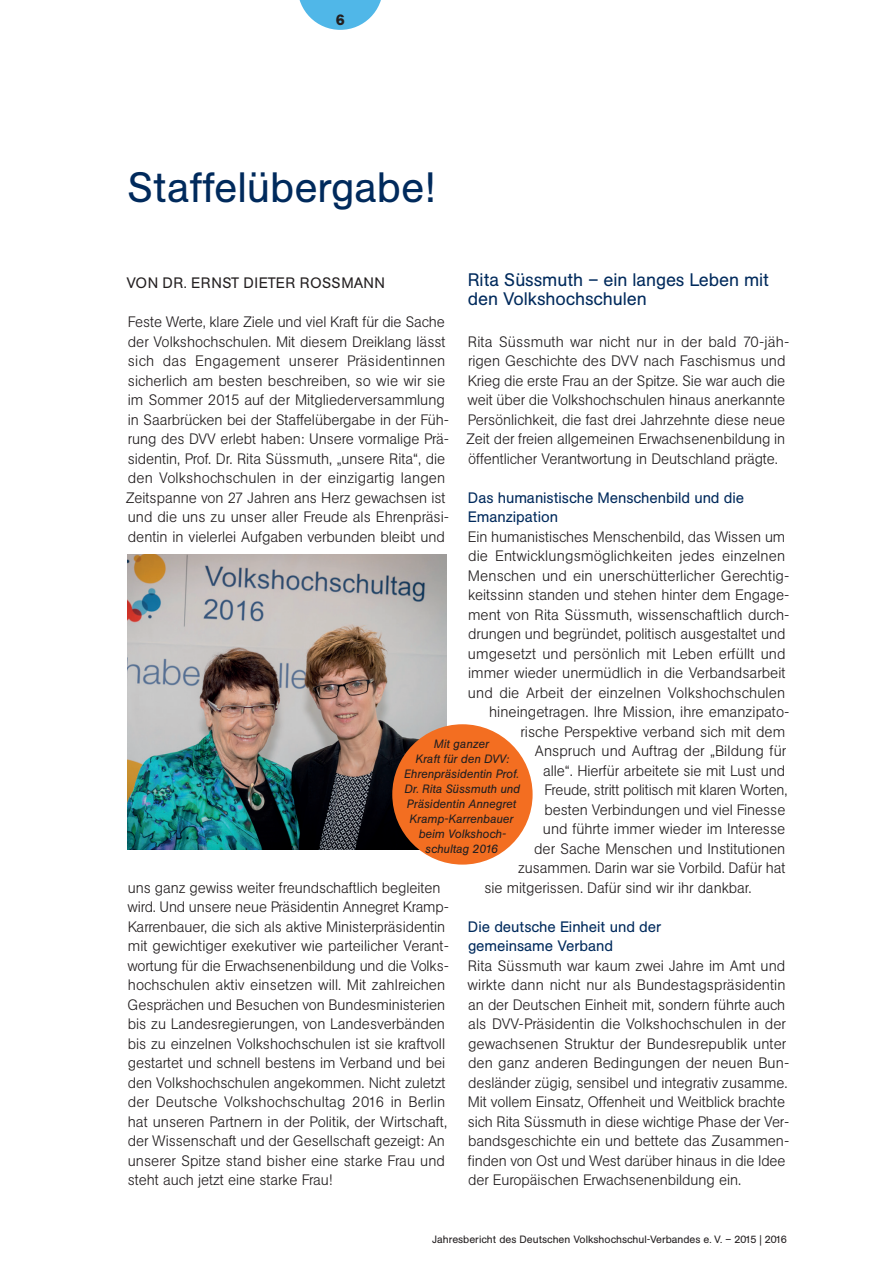
<style>
.page{position:relative;width:893px;height:1263px;background:#fff}
.page>*{position:absolute;margin:0;border:0;box-sizing:border-box;transform-origin:0 0}
.t1{font:42px "AG Buch BQ";letter-spacing:-.005em;color:#002a5c}
.t2{font:18px/19.5px "AG Buch BQ";letter-spacing:-.005em;color:#002a5c}
.t3{font:300 15px/19.5px "AG Buch BQ";letter-spacing:-.005em;color:#231f20}
.t4{font:15px/19.5px "AG Buch BQ";letter-spacing:-.005em;color:#002a5c}
.t5{font:15px "AG Buch BQ";letter-spacing:.025em;color:#231f20}
.t6{font:700 15px "AG Buch BQ";color:#231f20}
.t7{font:italic 12px/15px "AG Buch BQ";letter-spacing:-.005em;color:#231f20;text-align:center}
.t8{font:10.5px "AG Buch BQ";color:#231f20}
</style>
<div class="page">
<svg style="left:299px;top:0;width:82px;height:30px"></svg>
<img style="left:128px;top:554px;width:318px;height:296px">
<div style="left:392px;top:724px;width:141px;height:140px;background:#f36e21;border-radius:50%"></div>
<p class="t6" style="left:336px;top:10px;width:10px">6</p>
<h1 class="t1" style="left:127px;top:164px;width:309px">Staffelübergabe!</h1>
<p class="t2" style="left:468px;top:270px;width:303px">Rita Süssmuth – ein langes Leben mit den Volkshochschulen</p>
<p class="t3" style="left:466px;top:332px;width:325px">Rita Süssmuth war nicht nur in der bald 70-jäh&shy;rigen Geschichte des DVV nach Faschismus und Krieg die erste Frau an der Spitze. Sie war auch die weit über die Volkshochschulen hinaus anerkannte Persönlichkeit, die fast drei Jahrzehnte diese neue Zeit der freien allgemeinen Erwachsenenbildung in öffentlicher Verantwortung in Deutschland prägte.</p>
<p class="t4" style="left:468px;top:488px;width:278px">Das humanistische Menschenbild und die<br>Emanzipation</p>
<p class="t3" style="left:468px;top:527px;width:319px">Ein humanistisches Menschenbild, das Wissen um</p>
<p class="t3" style="left:468px;top:546px;width:319px">die Entwicklungsmöglichkeiten jedes einzelnen</p>
<p class="t3" style="left:468px;top:566px;width:323px">Menschen und ein unerschütterlicher Gerechtig-</p>
<p class="t3" style="left:468px;top:585px;width:323px">keitssinn standen und stehen hinter dem Engage-</p>
<p class="t3" style="left:468px;top:605px;width:323px">ment von Rita Süssmuth, wissenschaftlich durch-</p>
<p class="t3" style="left:468px;top:624px;width:319px">drungen und begründet, politisch ausgestaltet und</p>
<p class="t3" style="left:468px;top:644px;width:319px">umgesetzt und persönlich mit Leben erfüllt und</p>
<p class="t3" style="left:468px;top:663px;width:319px">immer wieder unermüdlich in die Verbandsarbeit</p>
<p class="t3" style="left:468px;top:683px;width:319px">und die Arbeit der einzelnen Volkshochschulen</p>
<p class="t3" style="left:489px;top:702px;width:302px">hineingetragen. Ihre Mission, ihre emanzipato-</p>
<p class="t3" style="left:520px;top:722px;width:266px">rische Perspektive verband sich mit dem</p>
<p class="t3" style="left:535px;top:741px;width:253px">Anspruch und Auftrag der „Bildung für</p>
<p class="t3" style="left:543px;top:761px;width:244px">alle“. Hierfür arbeitete sie mit Lust und</p>
<p class="t3" style="left:544px;top:780px;width:245px">Freude, stritt politisch mit klaren Worten,</p>
<p class="t3" style="left:544px;top:800px;width:242px">besten Verbindungen und viel Finesse</p>
<p class="t3" style="left:543px;top:819px;width:244px">und führte immer wieder im Interesse</p>
<p class="t3" style="left:534px;top:839px;width:253px">der Sache Menschen und Institutionen</p>
<p class="t3" style="left:518px;top:858px;width:269px">zusammen. Darin war sie Vorbild. Dafür hat</p>
<p class="t3" style="left:484px;top:878px;width:267px">sie mitgerissen. Dafür sind wir ihr dankbar.</p>
<p class="t4" style="left:468px;top:917px;width:195px">Die deutsche Einheit und der gemeinsame Verband</p>
<p class="t3" style="left:468px;top:956px;width:323px">Rita Süssmuth war kaum zwei Jahre im Amt und wirkte dann nicht nur als Bundestagspräsidentin an der Deutschen Einheit mit, sondern führte auch als DVV-Präsidentin die Volkshochschulen in der gewachsenen Struktur der Bundesrepublik unter den ganz anderen Bedingungen der neuen Bun&shy;desländer zügig, sensibel und integrativ zusamme.<br>Mit vollem Einsatz, Offenheit und Weitblick brachte sich Rita Süssmuth in diese wichtige Phase der Ver&shy;bandsgeschichte ein und bettete das Zusammen&shy;finden von Ost und West darüber hinaus in die Idee der Europäischen Erwachsenenbildung ein.</p>
<p class="t5" style="left:127px;top:274px;width:260px">VON DR. ERNST DIETER ROSSMANN</p>
<p class="t3" style="left:126px;top:312px;width:325px">Feste Werte, klare Ziele und viel Kraft für die Sache der Volkshochschulen. Mit diesem Dreiklang lässt sich das Engagement unserer Präsidentinnen sicherlich am besten beschreiben, so wie wir sie im Sommer 2015 auf der Mitgliederversammlung in Saarbrücken bei der Staffelübergabe in der Füh&shy;rung des DVV erlebt haben: Unsere vormalige Prä&shy;sidentin, Prof. Dr. Rita Süssmuth, „unsere Rita“, die den Volkshochschulen in der einzigartig langen Zeitspanne von 27 Jahren ans Herz gewachsen ist und die uns zu unser aller Freude als Ehrenpräsi&shy;dentin in vielerlei Aufgaben verbunden bleibt und</p>
<p class="t7" style="left:404px;top:736px;width:117px">Mit ganzer<br>Kraft für den DVV:<br>Ehrenpräsidentin Prof.<br>Dr. Rita Süssmuth und<br>Präsidentin Annegret<br>Kramp-Karrenbauer beim Volkshoch&shy;schultag 2016</p>
<p class="t3" style="left:127px;top:878px;width:323px">uns ganz gewiss weiter freundschaftlich begleiten wird. Und unsere neue Präsidentin Annegret Kramp-Karrenbauer, die sich als aktive Ministerpräsidentin mit gewichtiger exekutiver wie parteilicher Verant&shy;wortung für die Erwachsenenbildung und die Volks&shy;hochschulen aktiv einsetzen will. Mit zahlreichen Gesprächen und Besuchen von Bundesministerien bis zu Landesregierungen, von Landesverbänden bis zu einzelnen Volkshochschulen ist sie kraftvoll gestartet und schnell bestens im Verband und bei den Volkshochschulen angekommen. Nicht zuletzt der Deutsche Volkshochschultag 2016 in Berlin hat unseren Partnern in der Politik, der Wirtschaft, der Wissenschaft und der Gesellschaft gezeigt: An unserer Spitze stand bisher eine starke Frau und steht auch jetzt eine starke Frau!</p>
<p class="t8" style="left:432px;top:1233px;width:356px">Jahresbericht des Deutschen Volkshochschul-Verbandes e. V. – 2015 | 2016</p>
</div>
